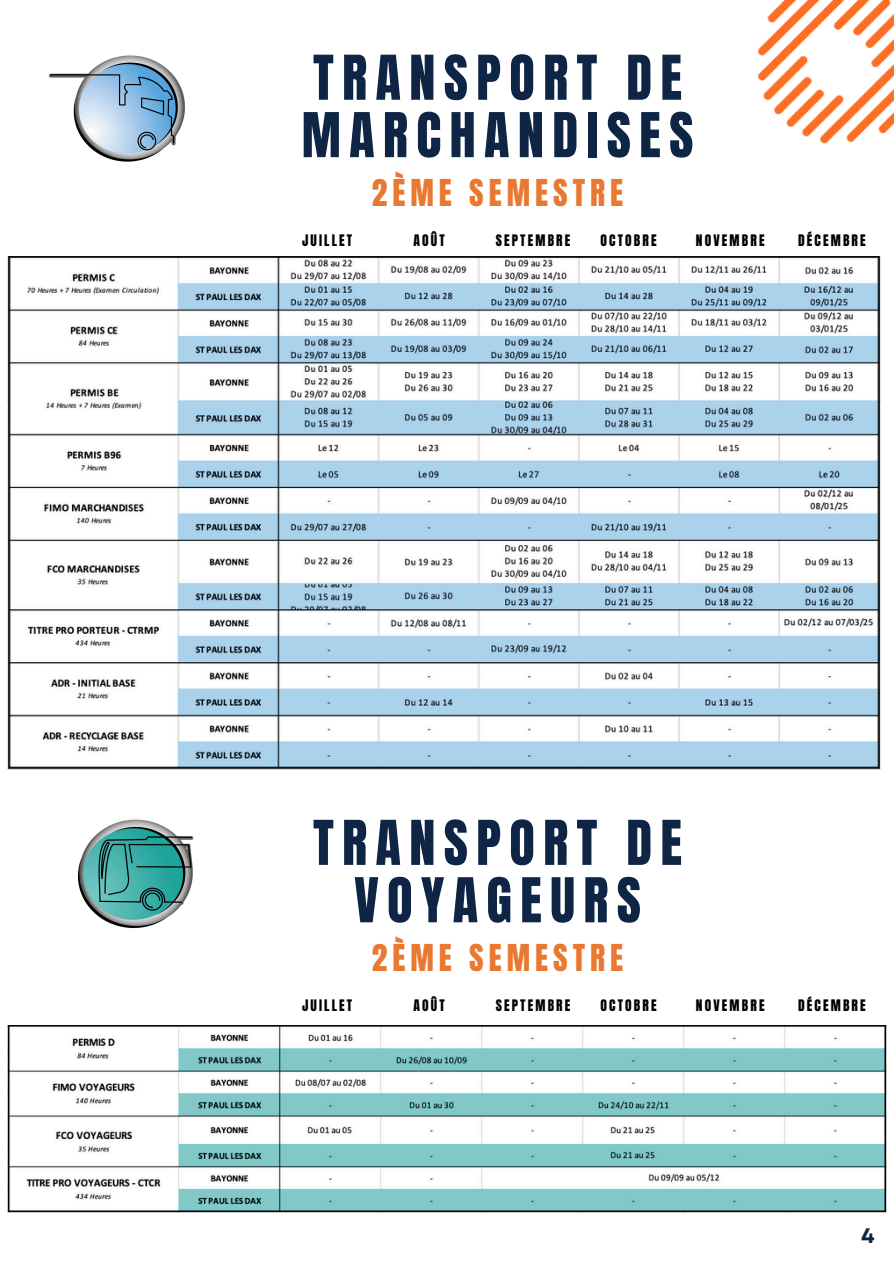
<style>
.page{position:relative;width:894px;height:1264px;background:#fff}
.page>*{position:absolute;margin:0;border:0;box-sizing:border-box;transform-origin:0 0}
.t1{font:52.5px/57.3px "Anton";letter-spacing:.16em;color:#0e2546}
.t2{font:31.5px "Anton";letter-spacing:.16em;color:#e97831}
.t3{font:700 21px "Garet";color:#0e2546}
.t4{font:13.5px "Anton";letter-spacing:.16em;color:#000}
</style>
<div class="page">
<img style="left:48px;top:55px;width:137px;height:107px">
<img style="left:78px;top:819px;width:116px;height:110px">
<img style="left:757px;top:0;width:136px;height:144px">
<img style="left:7px;top:1025px;width:879px;height:187px">
<img style="left:7px;top:256px;width:873px;height:513px">
<p class="t1" style="left:301px;top:50px;width:393px">TRANSPORT DE<br>MARCHANDISES</p>
<p class="t2" style="left:372px;top:170px;width:252px">2ÈME SEMESTRE</p>
<p class="t4" style="left:302px;top:231px;width:52px">JUILLET</p>
<p class="t4" style="left:413px;top:231px;width:33px">AOÛT</p>
<p class="t4" style="left:495px;top:231px;width:76px">SEPTEMBRE</p>
<h1 class="t4" style="left:600px;top:231px;width:58px">OCTOBRE</h1>
<h2 class="t4" style="left:695px;top:231px;width:70px">NOVEMBRE</h2>
<p class="t4" style="left:797px;top:231px;width:69px">DÉCEMBRE</p>
<p class="t1" style="left:313px;top:815px;width:370px;text-align:center">TRANSPORT DE<br>VOYAGEURS</p>
<p class="t2" style="left:372px;top:935px;width:252px">2ÈME SEMESTRE</p>
<p class="t4" style="left:302px;top:996px;width:52px">JUILLET</p>
<p class="t4" style="left:413px;top:996px;width:33px">AOÛT</p>
<p class="t4" style="left:495px;top:996px;width:76px">SEPTEMBRE</p>
<p class="t4" style="left:600px;top:996px;width:58px">OCTOBRE</p>
<p class="t4" style="left:695px;top:996px;width:70px">NOVEMBRE</p>
<p class="t4" style="left:797px;top:996px;width:69px">DÉCEMBRE</p>
<p class="t3" style="left:860px;top:1220px;width:15px">4</p>
</div>
